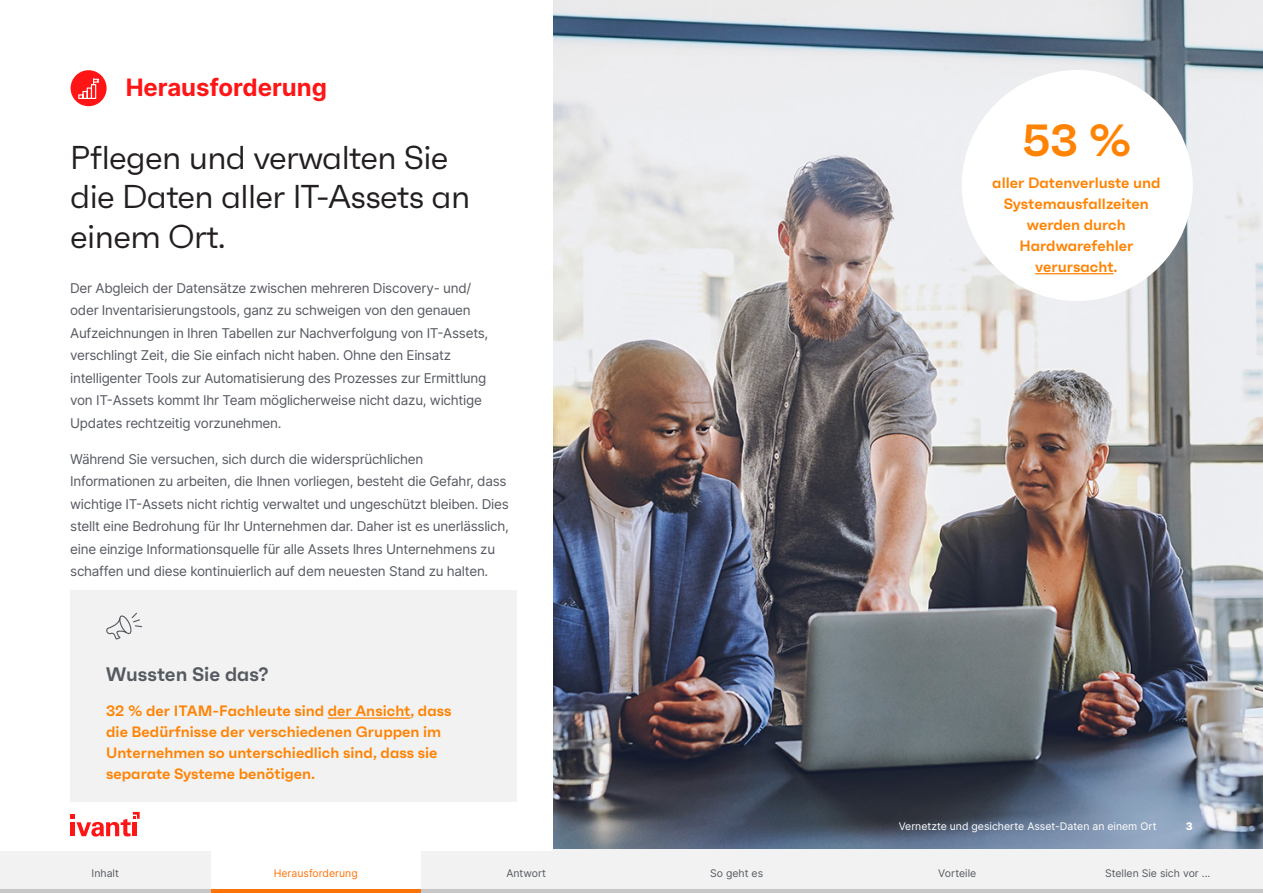
<style>
.page{position:relative;width:1263px;height:893px;background:#fff}
.page>*{position:absolute;margin:0;border:0;box-sizing:border-box;transform-origin:0 0}
.Stat_Text_-_30pt{font:600 45px "Faktum";color:#ff8303}
.Heading_2{font:33px/39.6px "Faktum";letter-spacing:-.02em;color:#231f20}
.Eyebrow_Text_Style{font:700 24px "Inter";color:#ff1515}
.Did_you_know{font:600 19.5px "Faktum";color:#555960}
.Call_out_text{font:600 15px/21px "Faktum";color:#ff8303;text-align:center}
.t1{font:13.5px/22.5px "Inter";letter-spacing:-.02em;color:#555960}
.t2{font:10.5px "Inter";color:#555960}
.Footer_text{font:10.5px "Inter";color:#fff}
.t3{font:10.5px "Inter";color:#ff7206}
.t4{font:800 10.5px "Inter";color:#fff}
</style>
<div class="page">
<svg style="left:70px;top:812px;width:70px;height:24px"></svg>
<div style="left:421px;top:851px;width:210px;height:42px;background:#f2f2f2"></div>
<hr style="left:421px;top:889px;width:210px;height:4px;background:#c7c7c7">
<div style="left:842px;top:851px;width:210px;height:42px;background:#f2f2f2"></div>
<hr style="left:842px;top:889px;width:210px;height:4px;background:#c7c7c7">
<div style="left:631px;top:851px;width:211px;height:42px;background:#f2f2f2"></div>
<hr style="left:631px;top:889px;width:211px;height:4px;background:#c7c7c7">
<hr style="left:210px;top:889px;width:211px;height:3px;background:#ff7206">
<div style="left:0;top:851px;width:210px;height:42px;background:#f2f2f2"></div>
<hr style="left:0;top:889px;width:210px;height:4px;background:#c7c7c7">
<div style="left:1052px;top:851px;width:211px;height:42px;background:#f2f2f2"></div>
<hr style="left:1052px;top:889px;width:211px;height:4px;background:#c7c7c7">
<img style="left:553px;top:0;width:710px;height:849px">
<div style="left:71px;top:70px;width:36px;height:36px;background:#ff1515;border-radius:50%"></div>
<svg style="left:78px;top:78px;width:22px;height:21px"></svg>
<div style="left:962px;top:70px;width:231px;height:231px;background:#fff;border-radius:50%"></div>
<hr style="left:1035px;top:273px;width:78px;height:1px;background:#ff8303">
<div style="left:70px;top:590px;width:446px;height:211px;background:#f2f2f2"></div>
<hr style="left:328px;top:717px;width:82px;height:2px;background:#ff8303">
<svg style="left:106px;top:612px;width:37px;height:28px"></svg>
<p class="Eyebrow_Text_Style" style="left:126px;top:70px;width:203px">Herausforderung</p>
<p class="Heading_2" style="left:70px;top:137px;width:402px">Pflegen und verwalten Sie die Daten aller IT-Assets an einem Ort.</p>
<p class="t1" style="left:70px;top:276px;width:420px">Der Abgleich der Datensätze zwischen mehreren Discovery- und/ oder Inventarisierungstools, ganz zu schweigen von den genauen Aufzeichnungen in Ihren Tabellen zur Nachverfolgung von IT-Assets, verschlingt Zeit, die Sie einfach nicht haben. Ohne den Einsatz intelligenter Tools zur Automatisierung des Prozesses zur Ermittlung von IT-Assets kommt Ihr Team möglicherweise nicht dazu, wichtige Updates rechtzeitig vorzunehmen.</p>
<p class="t1" style="left:70px;top:447px;width:440px">Während Sie versuchen, sich durch die widersprüchlichen Informationen zu arbeiten, die Ihnen vorliegen, besteht die Gefahr, dass wichtige IT-Assets nicht richtig verwaltet und ungeschützt bleiben. Dies stellt eine Bedrohung für Ihr Unternehmen dar. Daher ist es unerlässlich, eine einzige Informationsquelle für alle Assets Ihres Unternehmens zu schaffen und diese kontinuierlich auf dem neuesten Stand zu halten.</p>
<p class="Did_you_know" style="left:106px;top:662px;width:164px">Wussten Sie das?</p>
<p class="Call_out_text" style="left:106px;top:700px;width:347px;text-align:left">32 % der ITAM-Fachleute sind der Ansicht, dass die Bedürfnisse der verschiedenen Gruppen im Unternehmen so unterschiedlich sind, dass sie separate Systeme benötigen.</p>
<p class="Stat_Text_-_30pt" style="left:1023px;top:112px;width:111px">53 %</p>
<p class="Call_out_text" style="left:992px;top:172px;width:170px">aller Datenverluste und<br>Systemausfallzeiten werden durch<br>Hardwarefehler verursacht.</p>
<p class="Footer_text" style="left:899px;top:819px;width:259px">Vernetzte und gesicherte Asset-Daten an einem Ort</p>
<p class="t4" style="left:1186px;top:819px;width:9px">3</p>
<p class="t2" style="left:92px;top:866px;width:29px">Inhalt</p>
<p class="t3" style="left:274px;top:866px;width:86px">Herausforderung</p>
<p class="t2" style="left:506px;top:866px;width:41px">Antwort</p>
<p class="t2" style="left:710px;top:866px;width:55px">So geht es</p>
<p class="t2" style="left:938px;top:866px;width:40px">Vorteile</p>
<p class="t2" style="left:1105px;top:866px;width:107px">Stellen Sie sich vor ...</p>
</div>
